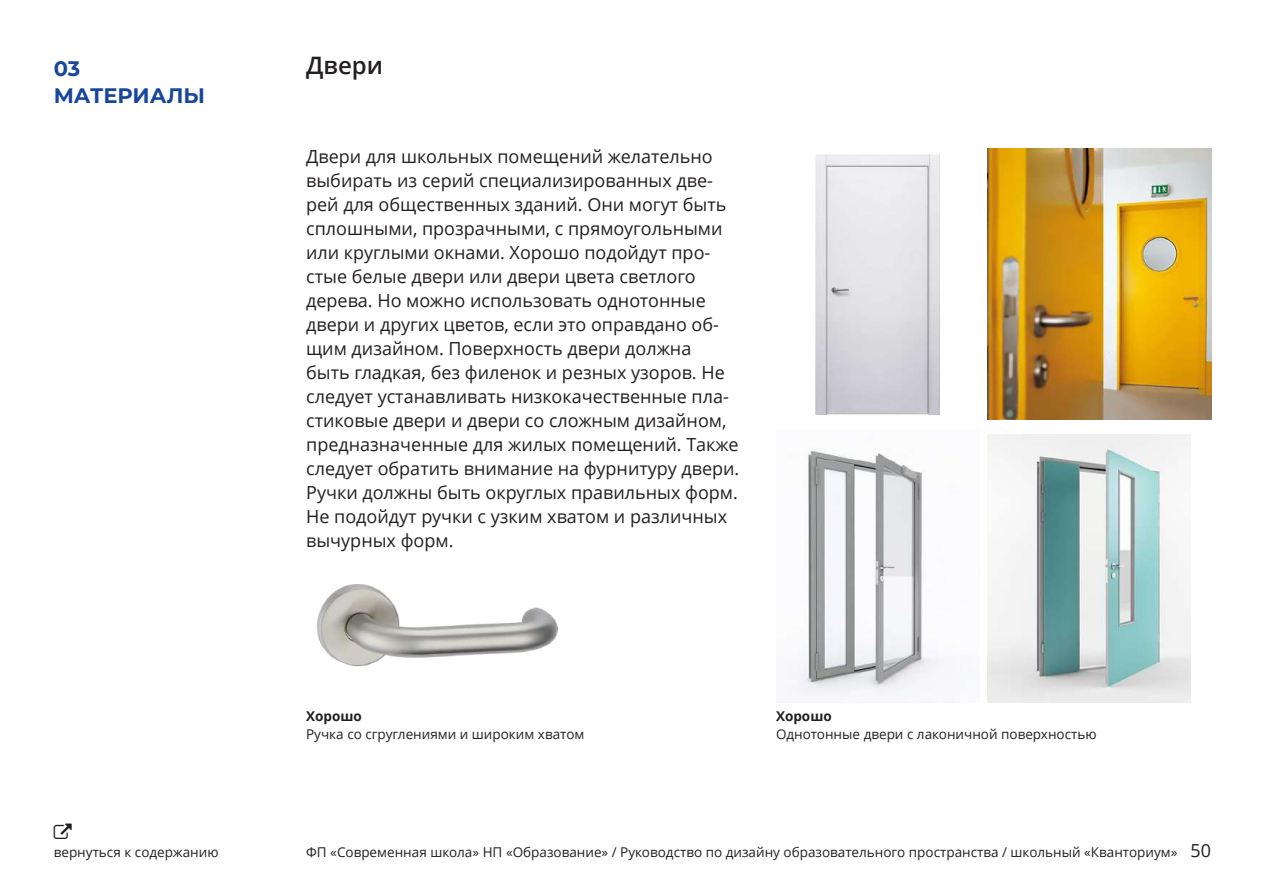
<style>
.page{position:relative;width:1263px;height:893px;background:#fff}
.page>*{position:absolute;margin:0;border:0;box-sizing:border-box;transform-origin:0 0}
.t1{font:600 24px "Open Sans";color:#231f20}
.t2{font:700 21px/27px "Montserrat";color:#18469d}
.t3{font:18px/24px "Open Sans";color:#231f20}
.t4{font:13.5px "Open Sans";color:#231f20}
.t5{font:700 13.5px "Open Sans";color:#231f20}
</style>
<div class="page">
<img style="left:988px;top:434px;width:203px;height:268px">
<img style="left:988px;top:149px;width:224px;height:270px">
<img style="left:792px;top:449px;width:151px;height:247px">
<img style="left:815px;top:154px;width:125px;height:260px">
<img style="left:317px;top:584px;width:241px;height:83px">
<p class="t2" style="left:54px;top:54px;width:153px">03<br>МАТЕРИАЛЫ</p>
<h1 class="t1" style="left:306px;top:49px;width:78px">Двери</h1>
<p class="t3" style="left:306px;top:144px;width:435px">Двери для школьных помещений желательно выбирать из серий специализированных две&shy;рей для общественных зданий. Они могут быть сплошными, прозрачными, с прямоугольными или круглыми окнами. Хорошо подойдут про&shy;стые белые двери или двери цвета светлого дерева. Но можно использовать однотонные двери и других цветов, если это оправдано об&shy;щим дизайном. Поверхность двери должна быть гладкая, без филенок и резных узоров. Не следует устанавливать низкокачественные пла&shy;стиковые двери и двери со сложным дизайном, предназначенные для жилых помещений. Также следует обратить внимание на фурнитуру двери.<br>Ручки должны быть округлых правильных форм.<br>Не подойдут ручки с узким хватом и различных вычурных форм.</p>
<p class="t5" style="left:306px;top:708px;width:57px">Хорошо</p>
<p class="t4" style="left:306px;top:725px;width:280px">Ручка со сгруглениями и широким хватом</p>
<p class="t5" style="left:776px;top:708px;width:57px">Хорошо</p>
<p class="t4" style="left:776px;top:725px;width:322px">Однотонные двери с лаконичной поверхностью</p>
<p class="t4" style="left:54px;top:843px;width:166px">вернуться к содержанию</p>
<p class="t4" style="left:306px;top:843px;width:873px">ФП «Современная школа» НП «Образование» / Руководство по дизайну образовательного пространства / школьный «Кванториум»</p>
<p class="t3" style="left:1190px;top:838px;width:22px">50</p>
</div>
